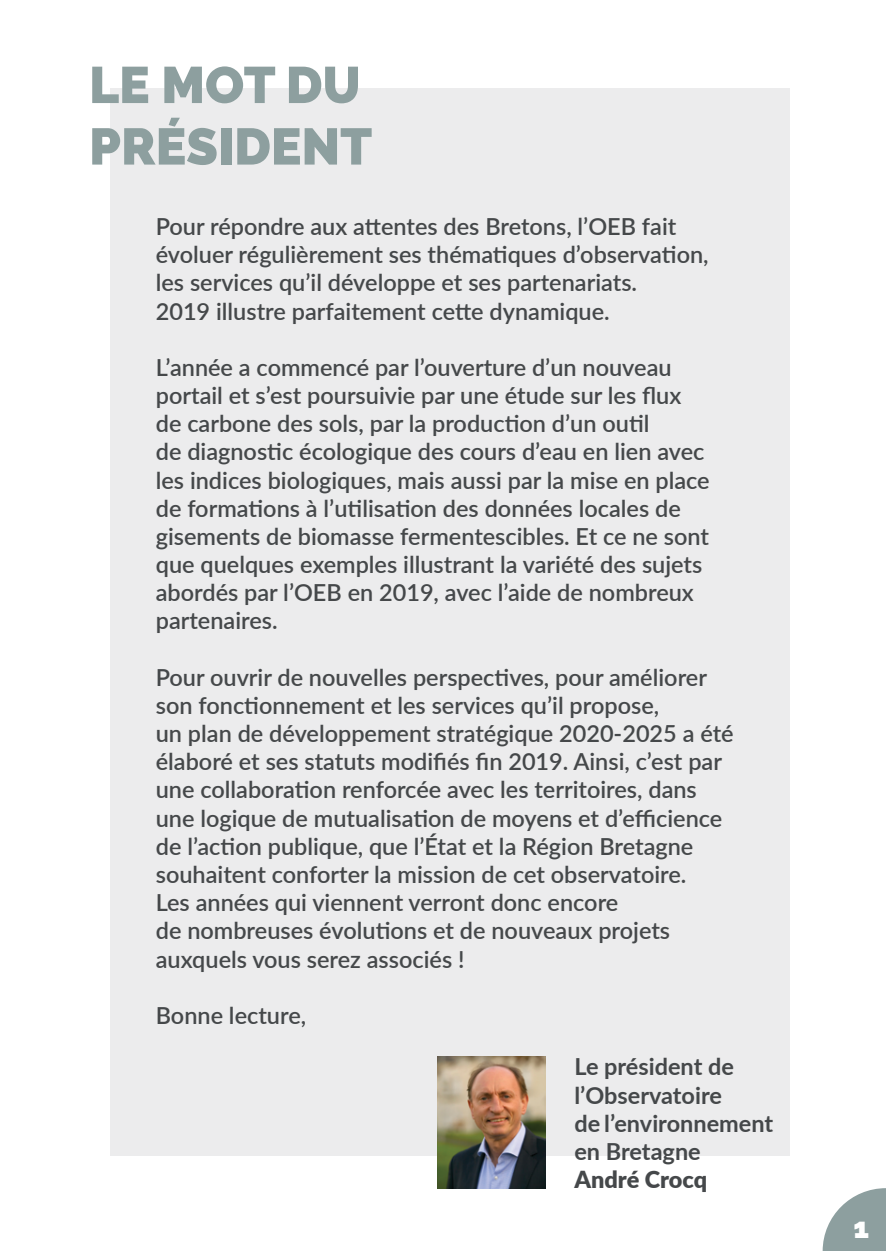
<style>
.page{position:relative;width:886px;height:1251px;background:#fff}
.page>*{position:absolute;margin:0;border:0;box-sizing:border-box;transform-origin:0 0}
.t1{font:900 51.25px/61.5px "Raleway";color:#8d9f9f}
.t2{font:900 28.5px "Raleway";color:#fff}
.t3{font:600 23.5px/28.1px "Lato";color:#45484a}
.t4{font:700 23.5px/28.1px "Lato";color:#45484a}
.t5{font:900 23.5px "Lato";color:#45484a}
</style>
<div class="page">
<svg style="left:822px;top:1188px;width:64px;height:63px"></svg>
<div style="left:110px;top:88px;width:679px;height:1067px;background:#ececed"></div>
<img style="left:437px;top:1056px;width:109px;height:132px">
<h1 class="t1" style="left:89px;top:54px;width:284px">LE MOT DU<br>PRÉSIDENT</h1>
<p class="t3" style="left:156px;top:211px;width:554px">Pour répondre aux attentes des Bretons, l’OEB fait évoluer régulièrement ses thématiques d’observation, les services qu’il développe et ses partenariats.<br>2019 illustre parfaitement cette dynamique.</p>
<p class="t3" style="left:156px;top:352px;width:555px">L’année a commencé par l’ouverture d’un nouveau portail et s’est poursuivie par une étude sur les flux de carbone des sols, par la production d’un outil<br>de diagnostic écologique des cours d’eau en lien avec les indices biologiques, mais aussi par la mise en place de formations à l’utilisation des données locales de gisements de biomasse fermentescibles. Et ce ne sont que quelques exemples illustrant la variété des sujets abordés par l’OEB en 2019, avec l’aide de nombreux partenaires.</p>
<p class="t3" style="left:156px;top:662px;width:579px">Pour ouvrir de nouvelles perspectives, pour améliorer son fonctionnement et les services qu’il propose,<br>un plan de développement stratégique 2020-2025 a été élaboré et ses statuts modifiés fin 2019. Ainsi, c’est par une collaboration renforcée avec les territoires, dans une logique de mutualisation de moyens et d’efficience de l’action publique, que l’État et la Région Bretagne souhaitent conforter la mission de cet observatoire.<br>Les années qui viennent verront donc encore<br>de nombreuses évolutions et de nouveaux projets auxquels vous serez associés !</p>
<p class="t3" style="left:156px;top:1000px;width:152px">Bonne lecture,</p>
<p class="t4" style="left:574px;top:1052px;width:200px">Le président de l’Observatoire<br>de l’environnement en Bretagne</p>
<p class="t5" style="left:574px;top:1162px;width:134px">André Crocq</p>
<p class="t2" style="left:853px;top:1211px;width:17px">1</p>
</div>
